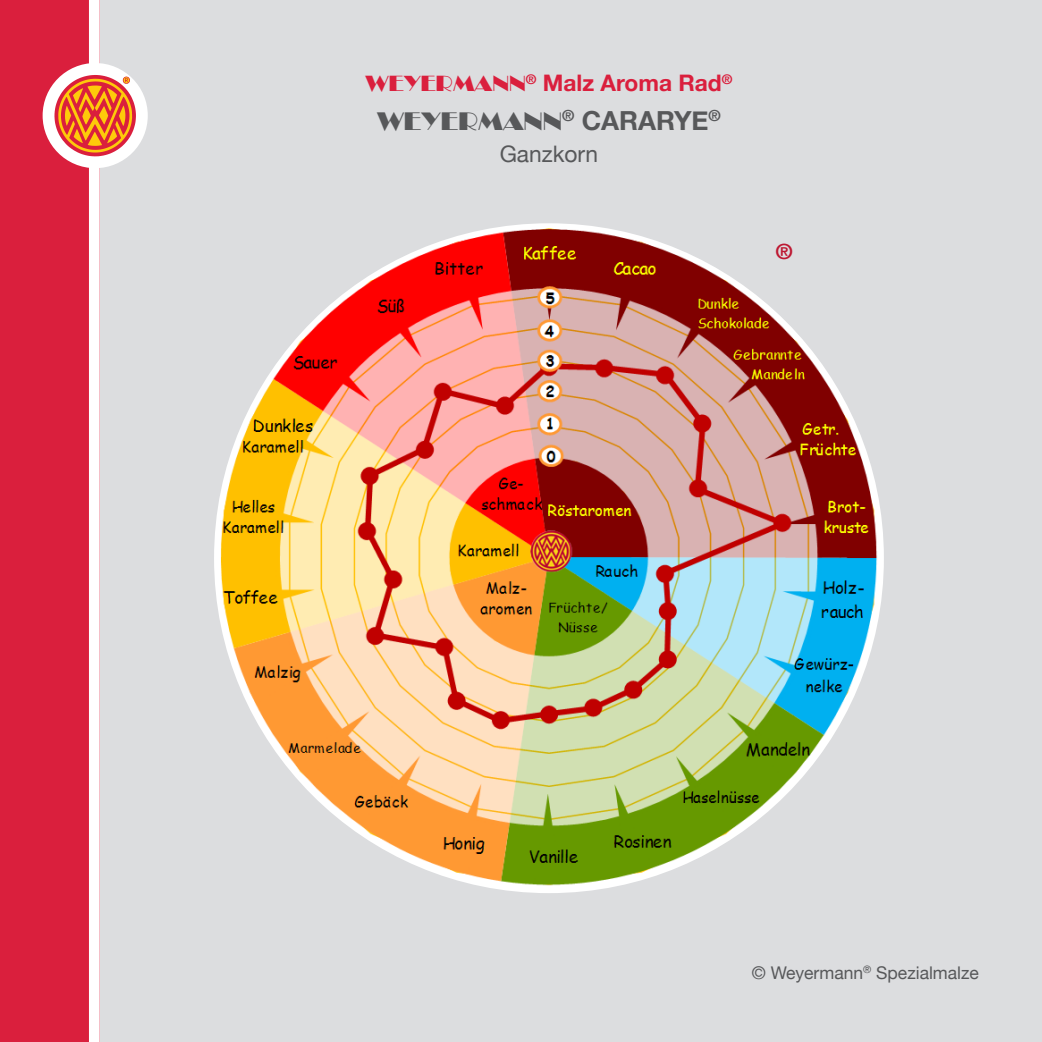
<style>
.page{position:relative;width:1042px;height:1042px;background:#fff}
.page>*{position:absolute;margin:0;border:0;box-sizing:border-box;transform-origin:0 0}
.t1{font:26.25px "Broadway";color:#57585a}
.t2{font:700 22.75px "Helvetica Neue";color:#da1f3d}
.t3{font:22.75px "Helvetica Neue";color:#57585a}
.t4{font:700 21px "Helvetica Neue";color:#bd1832}
.t5{font:17.5px "Helvetica Neue";color:#57585a}
.s1{font-family:"Broadway";font-weight:400}
.s2{font-family:"Helvetica Neue";font-weight:700}
</style>
<div class="page">
<div style="left:95px;top:0;width:947px;height:1042px;background:#dcdddf"></div>
<div style="left:0;top:0;width:99px;height:1042px;background:#da1f3d"></div>
<div style="left:89px;top:0;width:11px;height:1042px;background:#fff"></div>
<div style="left:43px;top:63px;width:105px;height:105px;background:#fff;border-radius:50%"></div>
<svg style="left:54px;top:75px;width:82px;height:81px"></svg>
<img style="left:214px;top:223px;width:670px;height:670px;border-radius:335px">
<p class="t2" style="left:365px;top:65px;width:368px"><span class="s1">WEYERMANN</span><sup>®</sup> Malz Aroma Rad<sup>®</sup></p>
<p class="t1" style="left:377px;top:106px;width:345px">WEYERMANN<sup>®</sup> <span class="s2">CARARYE</span><sup>®</sup></p>
<p class="t3" style="left:500px;top:137px;width:100px">Ganzkorn</p>
<p class="t4" style="left:776px;top:235px;width:18px">®</p>
<p class="t5" style="left:752px;top:960px;width:228px">© Weyermann<sup>®</sup> Spezialmalze</p>
</div>
